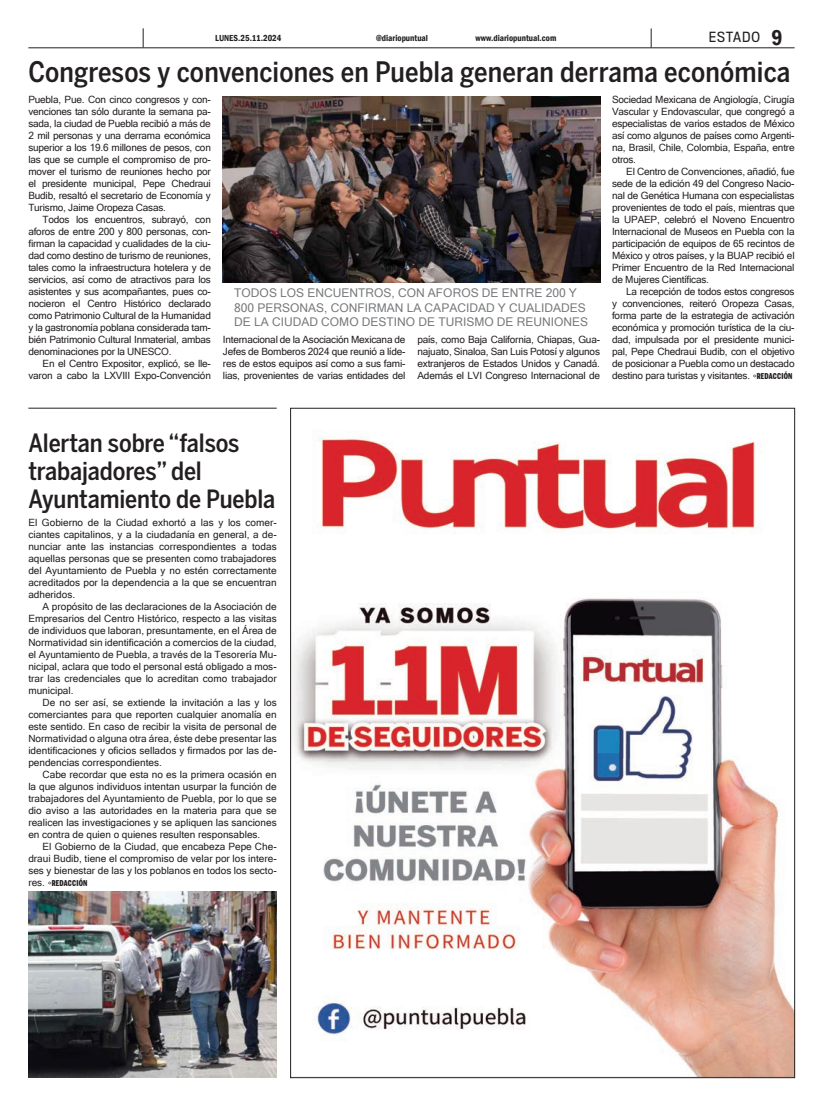
<style>
.page{position:relative;width:823px;height:1106px;background:#fff}
.page>*{position:absolute;margin:0;border:0;box-sizing:border-box;transform-origin:0 0}
.t1{font:500 28px "Benton Sans Cond";letter-spacing:.005em;color:#231f20}
.t2{font:500 25px/28px "Benton Sans Cond";letter-spacing:-.005em;color:#231f20}
.t3{font:600 condensed 22px "Franklin Gothic";color:#231f20}
.t4{font:13px "Titling Gothic FB Narrow";letter-spacing:.08em;color:#231f20}
.t5{font:12px/14.4px "Microsoft Sans Serif";color:#76787b}
.t6{font:10px/12px "Microsoft Sans Serif";letter-spacing:-.02em;color:#231f20;text-align:justify}
.t7{font:600 condensed 9px "Franklin Gothic";color:#231f20}
.t8{font:900 8px "Benton Sans Comp";letter-spacing:.03em;color:#231f20}
.s1{font-family:"Benton Sans Comp";font-weight:900;font-size:8px}
.s2{font-family:"Microsoft Sans Serif";font-weight:400;font-size:10px}
</style>
<div class="page">
<hr style="left:28px;top:47px;width:766px;height:1px;background:#231f20">
<svg style="left:650px;top:28px;width:1px;height:20px"></svg>
<svg style="left:143px;top:28px;width:1px;height:19px"></svg>
<img style="left:293px;top:437px;width:499px;height:638px">
<img style="left:223px;top:96px;width:376px;height:186px">
<hr style="left:28px;top:407px;width:248px;height:1px;background:#231f20">
<img style="left:28px;top:891px;width:248px;height:186px">
<p class="t7" style="left:215px;top:32px;width:68px">LUNES.25.11.2024</p>
<p class="t7" style="left:376px;top:32px;width:53px">@diariopuntual</p>
<p class="t7" style="left:475px;top:32px;width:82px">www.diariopuntual.com</p>
<p class="t4" style="left:708px;top:30px;width:53px">ESTADO</p>
<p class="t3" style="left:771px;top:23px;width:13px">9</p>
<p class="t1" style="left:28px;top:56px;width:763px">Congresos y convenciones en Puebla generan derrama económica</p>
<p class="t6" style="left:28px;top:94px;width:184px">Puebla, Pue. Con cinco congresos y con&shy;venciones tan sólo durante la semana pa&shy;sada, la ciudad de Puebla recibió a más de 2 mil personas y una derrama económica superior a los 19.6 millones de pesos, con las que se cumple el compromiso de pro&shy;mover el turismo de reuniones hecho por el presidente municipal, Pepe Chedraui Budib, resaltó el secretario de Economía y Turismo, Jaime Oropeza Casas.</p>
<p class="t6" style="left:28px;top:214px;width:184px;text-indent:14px">Todos los encuentros, subrayó, con aforos de entre 200 y 800 personas, con&shy;firman la capacidad y cualidades de la ciu&shy;dad como destino de turismo de reuniones, tales como la infraestructura hotelera y de servicios, así como de atractivos para los asistentes y sus acompañantes, pues co&shy;nocieron el Centro Histórico declarado como Patrimonio Cultural de la Humanidad y la gastronomía poblana considerada tam&shy;bién Patrimonio Cultural Inmaterial, ambas denominaciones por la UNESCO.</p>
<p class="t6" style="left:28px;top:358px;width:184px;text-align:right">En el Centro Expositor, explicó, se lle&shy;varon a cabo la LXVIII Expo-Convención</p>
<p class="t6" style="left:611px;top:94px;width:184px">Sociedad Mexicana de Angiología, Cirugía Vascular y Endovascular, que congregó a especialistas de varios estados de México así como algunos de países como Argenti&shy;na, Brasil, Chile, Colombia, España, entre otros.</p>
<p class="t6" style="left:611px;top:166px;width:184px;text-indent:14px">El Centro de Convenciones, añadió, fue sede de la edición 49 del Congreso Nacio&shy;nal de Genética Humana con especialistas provenientes de todo el país, mientras que la UPAEP, celebró el Noveno Encuentro Internacional de Museos en Puebla con la participación de equipos de 65 recintos de México y otros países, y la BUAP recibió el Primer Encuentro de la Red Internacional de Mujeres Científicas.</p>
<p class="t6" style="left:611px;top:286px;width:184px;text-indent:14px">La recepción de todos estos congresos y convenciones, reiteró Oropeza Casas, forma parte de la estrategia de activación económica y promoción turística de la ciu&shy;dad, impulsada por el presidente munici&shy;pal, Pepe Chedraui Budib, con el objetivo de posicionar a Puebla como un destacado destino para turistas y visitantes. °<span class="s1">REDACCIÓN</span></p>
<p class="t5" style="left:234px;top:286px;width:355px">TODOS LOS ENCUENTROS, CON AFOROS DE ENTRE 200 Y<br>800 PERSONAS, CONFIRMAN LA CAPACIDAD Y CUALIDADES<br>DE LA CIUDAD COMO DESTINO DE TURISMO DE REUNIONES</p>
<p class="t6" style="left:223px;top:334px;width:184px">Internacional de la Asociación Mexicana de Jefes de Bomberos 2024 que reunió a líde&shy;res de estos equipos así como a sus fami&shy;lias, provenientes de varias entidades del</p>
<p class="t6" style="left:417px;top:334px;width:184px">país, como Baja California, Chiapas, Gua&shy;najuato, Sinaloa, San Luis Potosí y algunos extranjeros de Estados Unidos y Canadá.<br>Además el LVI Congreso Internacional de</p>
<p class="t2" style="left:28px;top:429px;width:248px">Alertan sobre “falsos trabajadores” del<br>Ayuntamiento de Puebla</p>
<p class="t6" style="left:28px;top:516px;width:250px">El Gobierno de la Ciudad exhortó a las y los comer&shy;ciantes capitalinos, y a la ciudadanía en general, a de&shy;nunciar ante las instancias correspondientes a todas aquellas personas que se presenten como trabajadores del Ayuntamiento de Puebla y no estén correctamente acreditados por la dependencia a la que se encuentran adheridos.</p>
<p class="t6" style="left:28px;top:600px;width:250px;text-indent:14px">A propósito de las declaraciones de la Asociación de Empresarios del Centro Histórico, respecto a las visitas de individuos que laboran, presuntamente, en el Área de Normatividad sin identificación a comercios de la ciudad, el Ayuntamiento de Puebla, a través de la Tesorería Mu&shy;nicipal, aclara que todo el personal está obligado a mos&shy;trar las credenciales que lo acreditan como trabajador municipal.</p>
<p class="t6" style="left:28px;top:696px;width:250px;text-indent:14px">De no ser así, se extiende la invitación a las y los comerciantes para que reporten cualquier anomalía en este sentido. En caso de recibir la visita de personal de Normatividad o alguna otra área, éste debe presentar las identificaciones y oficios sellados y firmados por las de&shy;pendencias correspondientes.</p>
<p class="t6" style="left:28px;top:768px;width:250px;text-indent:14px">Cabe recordar que esta no es la primera ocasión en la que algunos individuos intentan usurpar la función de trabajadores del Ayuntamiento de Puebla, por lo que se dio aviso a las autoridades en la materia para que se realicen las investigaciones y se apliquen las sanciones en contra de quien o quienes resulten responsables.</p>
<p class="t6" style="left:28px;top:840px;width:250px;text-indent:14px">El Gobierno de la Ciudad, que encabeza Pepe Che&shy;draui Budib, tiene el compromiso de velar por los intere&shy;ses y bienestar de las y los poblanos en todos los secto-</p>
<p class="t8" style="left:28px;top:878px;width:61px"><span class="s2">res. °</span>REDACCIÓN</p>
</div>
